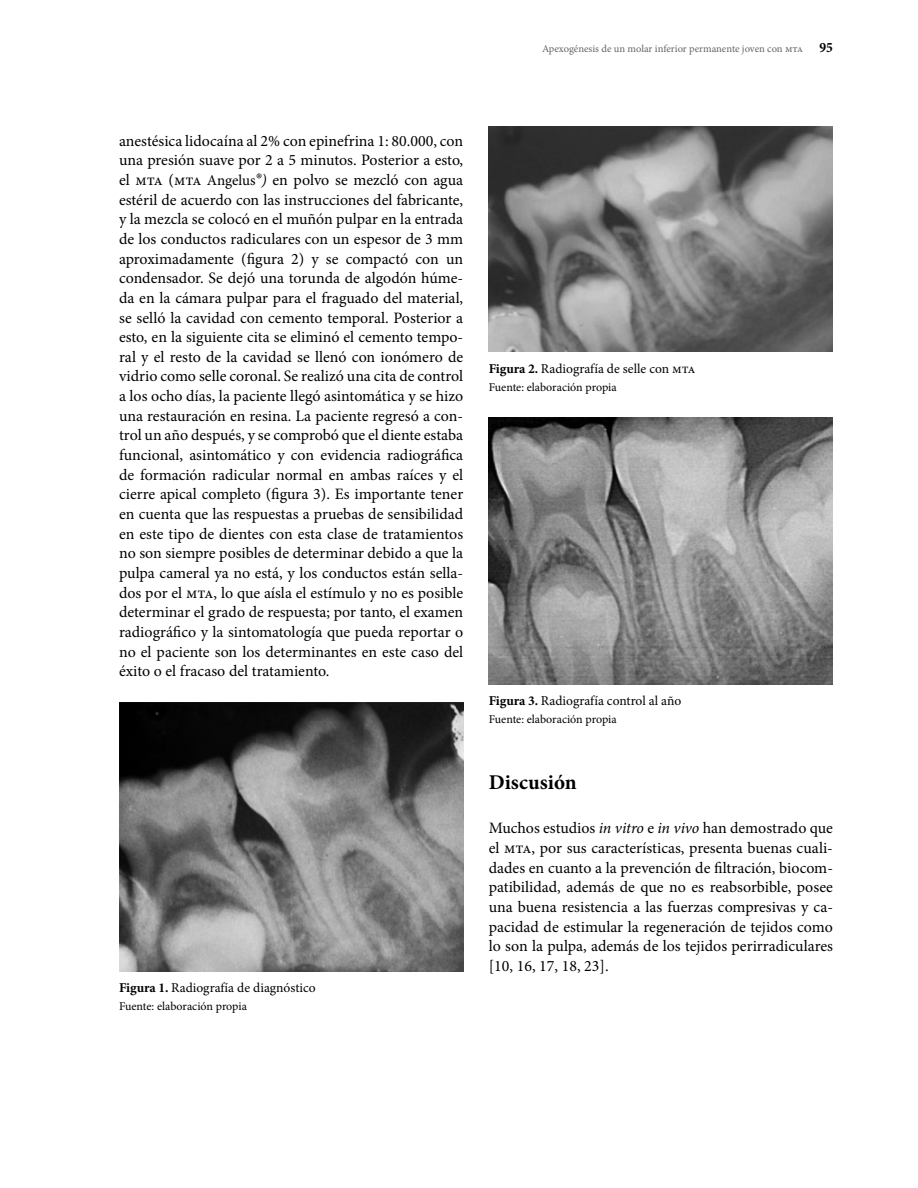
<style>
.page{position:relative;width:918px;height:1188px;background:#fff}
.page>*{position:absolute;margin:0;border:0;box-sizing:border-box;transform-origin:0 0}
.t1{font:700 21px "Minion Pro";color:#000}
.t2{font:15.9px/19.6px "Minion Pro";color:#000;text-align:justify}
.t3{font:13.5px "Minion Pro";letter-spacing:.005em;color:#000}
.t4{font:12px "Minion Pro";letter-spacing:-.01em;color:#000}
.t5{font:10.5px "Minion Pro";letter-spacing:-.005em;color:#636466}
.s1{font-weight:700;font-size:14.25px;color:#000}
.s2{font-size:15px}
.s3{font-style:italic;font-size:18.9px}
.s4{font-style:italic}
.s5{font-weight:700}
</style>
<div class="page">
<img style="left:119px;top:703px;width:344px;height:268px">
<img style="left:489px;top:127px;width:344px;height:225px">
<img style="left:489px;top:417px;width:344px;height:267px">
<p class="t5" style="left:542px;top:41px;width:292px">Apexogénesis de un molar inferior permanente joven con mta <span class="s1">95</span></p>
<p class="t2" style="left:119px;top:131px;width:346px">anestésica lidocaína al 2% con epinefrina 1: 80.000, con una presión suave por 2 a 5 minutos. Posterior a esto, el mta (mta <span class="s2">Angelus</span><span class="s3">®</span><span class="s4">)</span> en polvo se mezcló con agua estéril de acuerdo con las instrucciones del fabricante, y la mezcla se colocó en el muñón pulpar en la entrada de los conductos radiculares con un espesor de 3 mm aproximadamente (figura 2) y se compactó con un condensador. Se dejó una torunda de algodón húme&shy;da en la cámara pulpar para el fraguado del material, se selló la cavidad con cemento temporal. Posterior a esto, en la siguiente cita se eliminó el cemento tempo&shy;ral y el resto de la cavidad se llenó con ionómero de vidrio como selle coronal. Se realizó una cita de control a los ocho días, la paciente llegó asintomática y se hizo una restauración en resina. La paciente regresó a con&shy;trol un año después, y se comprobó que el diente estaba funcional, asintomático y con evidencia radiográfica de formación radicular normal en ambas raíces y el cierre apical completo (figura 3). Es importante tener en cuenta que las respuestas a pruebas de sensibilidad en este tipo de dientes con esta clase de tratamientos no son siempre posibles de determinar debido a que la pulpa cameral ya no está, y los conductos están sella&shy;dos por el mta, lo que aísla el estímulo y no es posible determinar el grado de respuesta; por tanto, el examen radiográfico y la sintomatología que pueda reportar o no el paciente son los determinantes en este caso del éxito o el fracaso del tratamiento.</p>
<p class="t3" style="left:119px;top:979px;width:198px"><span class="s5">Figura 1.</span> Radiografía de diagnóstico</p>
<p class="t4" style="left:119px;top:998px;width:129px">Fuente: elaboración propia</p>
<p class="t3" style="left:489px;top:359px;width:208px"><span class="s5">Figura 2.</span> Radiografía de selle con mta</p>
<p class="t4" style="left:489px;top:379px;width:129px">Fuente: elaboración propia</p>
<p class="t3" style="left:489px;top:692px;width:194px"><span class="s5">Figura 3.</span> Radiografía control al año</p>
<p class="t4" style="left:489px;top:712px;width:129px">Fuente: elaboración propia</p>
<h1 class="t1" style="left:489px;top:767px;width:90px">Discusión</h1>
<p class="t2" style="left:489px;top:819px;width:346px">Muchos estudios <span class="s4">in vitro</span> e <span class="s4">in vivo</span> han demostrado que el mta, por sus características, presenta buenas cuali&shy;dades en cuanto a la prevención de filtración, biocom&shy;patibilidad, además de que no es reabsorbible, posee una buena resistencia a las fuerzas compresivas y ca&shy;pacidad de estimular la regeneración de tejidos como lo son la pulpa, además de los tejidos perirradiculares [10, 16, 17, 18, 23].</p>
</div>
